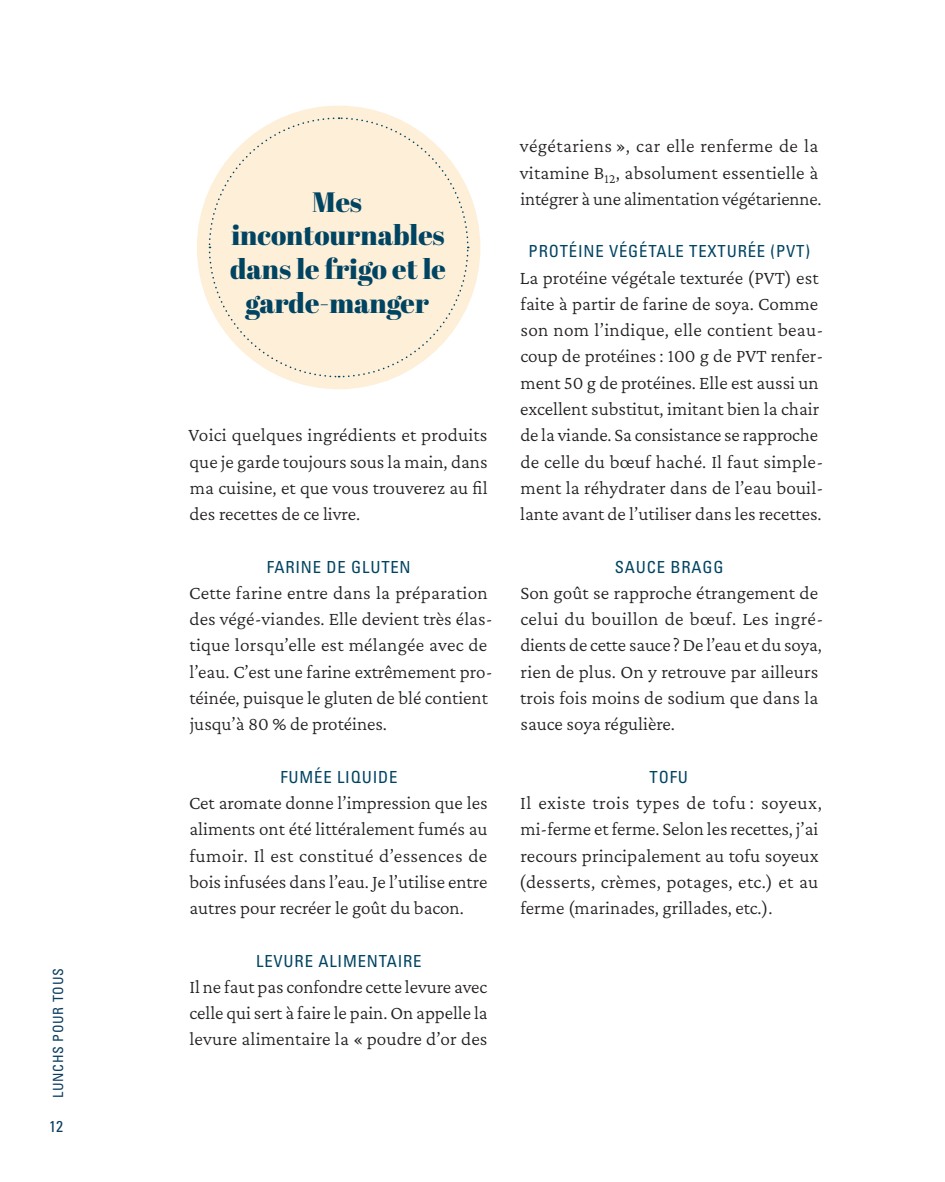
<style>
.page{position:relative;width:945px;height:1182px;background:#fff}
.page>*{position:absolute;margin:0;border:0;box-sizing:border-box;transform-origin:0 0}
.t1{font:28px/33.6px "Abril Fatface";color:#004462;text-align:center}
.t2{font:300 19.25px/26.2px "Crimson Pro";color:#231f20}
.t3{font:condensed 16.62px "Univers LT Pro";letter-spacing:.05em;color:#004462}
.t4{font:condensed 15.75px "Univers LT Pro";color:#0a3c60}
.t5{font:condensed 14px "Univers LT Pro";letter-spacing:.05em;color:#0a3c60}
</style>
<div class="page">
<div style="left:197px;top:106px;width:283px;height:283px;background:#feefd8;border-radius:50%"></div>
<svg style="left:208px;top:117px;width:261px;height:261px"></svg>
<p class="t5" style="left:49px;top:1097px;width:131px;rotate:-90deg">LUNCHS POUR TOUS</p>
<p class="t4" style="left:49px;top:1116px;width:15px">12</p>
<h1 class="t1" style="left:230px;top:184px;width:217px">Mes incontournables dans le frigo et le garde-manger</h1>
<p class="t2" style="left:189px;top:421px;width:301px;text-align:justify">Voici quelques ingrédients et produits que je garde toujours sous la main, dans ma cuisine, et que vous trouverez au fil des recettes de ce livre.</p>
<p class="t3" style="left:267px;top:556px;width:145px">FARINE DE GLUTEN</p>
<p class="t2" style="left:189px;top:579px;width:305px">Cette farine entre dans la préparation des végé-viandes. Elle devient très élas&shy;tique lorsqu’elle est mélangée avec de l’eau. C’est une farine extrêmement pro&shy;téinée, puisque le gluten de blé contient jusqu’à 80 % de protéines.</p>
<p class="t3" style="left:280px;top:766px;width:119px">FUMÉE LIQUIDE</p>
<p class="t2" style="left:189px;top:789px;width:300px;text-align:justify">Cet aromate donne l’impression que les aliments ont été littéralement fumés au fumoir. Il est constitué d’essences de bois infusées dans l’eau. Je l’utilise entre autres pour recréer le goût du bacon.</p>
<p class="t3" style="left:256px;top:950px;width:167px">LEVURE ALIMENTAIRE</p>
<p class="t2" style="left:189px;top:973px;width:300px;text-align:justify">Il ne faut pas confondre cette levure avec celle qui sert à faire le pain. On appelle la levure alimentaire la « poudre d’or des</p>
<p class="t2" style="left:520px;top:133px;width:303px">végétariens », car elle renferme de la vitamine B<sub>12</sub>, absolument essentielle à intégrer à une alimentation végétarienne.</p>
<p class="t3" style="left:529px;top:241px;width:283px">PROTÉINE VÉGÉTALE TEXTURÉE (PVT)</p>
<p class="t2" style="left:520px;top:264px;width:305px">La protéine végétale texturée (PVT) est faite à partir de farine de soya. Comme son nom l’indique, elle contient beau&shy;coup de protéines : 100 g de PVT renfer&shy;ment 50 g de protéines. Elle est aussi un excellent substitut, imitant bien la chair de la viande. Sa consistance se rapproche de celle du bœuf haché. Il faut simple&shy;ment la réhydrater dans de l’eau bouil&shy;lante avant de l’utiliser dans les recettes.</p>
<p class="t3" style="left:615px;top:556px;width:110px">SAUCE BRAGG</p>
<p class="t2" style="left:520px;top:579px;width:305px">Son goût se rapproche étrangement de celui du bouillon de bœuf. Les ingré&shy;dients de cette sauce ? De l’eau et du soya, rien de plus. On y retrouve par ailleurs trois fois moins de sodium que dans la sauce soya régulière.</p>
<p class="t3" style="left:650px;top:766px;width:40px">TOFU</p>
<p class="t2" style="left:519px;top:789px;width:304px">Il existe trois types de tofu : soyeux, mi-ferme et ferme. Selon les recettes, j’ai recours principalement au tofu soyeux (desserts, crèmes, potages, etc.) et au ferme (marinades, grillades, etc.).</p>
</div>
